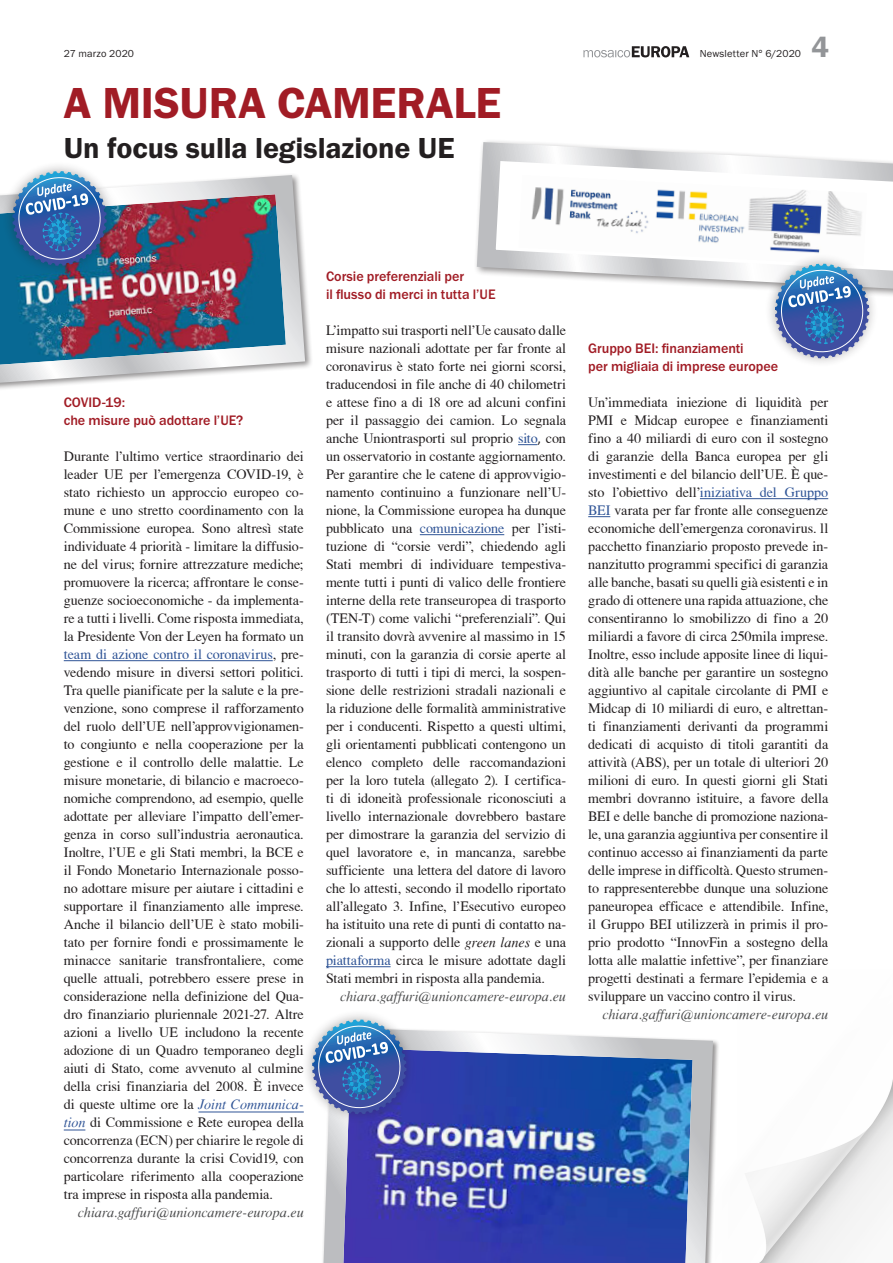
<style>
.page{position:relative;width:893px;height:1263px;background:#fff}
.page>*{position:absolute;margin:0;border:0;box-sizing:border-box;transform-origin:0 0}
.Titel_30{font:600 45px "Franklin Gothic Itc T";letter-spacing:-.005em;color:#a11c25}
.Untertitel_20{font:600 30px "Franklin Gothic Itc T";letter-spacing:-.005em;color:#231f20}
.t1{font:600 30px "Franklin Gothic Itc T";color:#939598}
.Grundschrift{font:14.25px/18px "T Acc LAD";letter-spacing:-.005em;color:#231f20;text-align:justify}
.Zwischentitel{font:500 14.25px/18px "Franklin Gothic Itc T";letter-spacing:-.005em;color:#a11c25}
.Autor{font:14.25px "T Acc LAD Italic";color:#4b4c4d}
.t2{font:10.5px "Franklin Gothic Itc T";letter-spacing:.01em;color:#231f20}
.s1{color:#2f5496}
.s2{font-family:"T Acc LAD Italic";color:#2f5496}
.s3{font-family:"Calibri"}
.s4{font-family:"T Acc LAD Italic"}
</style>
<div class="page">
<svg style="left:583px;top:46px;width:106px;height:11px"></svg>
<img style="left:745px;top:1080px;width:148px;height:183px">
<hr style="left:700px;top:498px;width:128px;height:1px;background:#2f5496">
<svg style="left:588px;top:516px;width:22px;height:1px"></svg>
<svg style="left:518px;top:444px;width:19px;height:1px"></svg>
<hr style="left:420px;top:534px;width:84px;height:1px;background:#2f5496">
<hr style="left:326px;top:966px;width:65px;height:1px;background:#2f5496">
<hr style="left:64px;top:660px;width:209px;height:1px;background:#2f5496">
<hr style="left:198px;top:1112px;width:106px;height:1px;background:#2f5496">
<svg style="left:64px;top:1130px;width:21px;height:1px"></svg>
<svg style="left:476px;top:141px;width:417px;height:155px"></svg>
<img style="left:323px;top:1030px;width:396px;height:233px">
<img style="left:0;top:175px;width:311px;height:214px">
<svg style="left:754px;top:243px;width:136px;height:120px"></svg>
<svg style="left:292px;top:1014px;width:135px;height:120px"></svg>
<img style="left:0;top:166px;width:127px;height:120px">
<p class="t2" style="left:64px;top:48px;width:72px">27 marzo 2020</p>
<p class="t2" style="left:700px;top:48px;width:103px">Newsletter N° 6/2020</p>
<p class="Titel_30" style="left:64px;top:77px;width:439px">A MISURA CAMERALE</p>
<p class="Untertitel_20" style="left:64px;top:131px;width:392px">Un focus sulla legislazione UE</p>
<h2 class="t1" style="left:812px;top:30px;width:19px">4</h2>
<p class="Zwischentitel" style="left:64px;top:393px;width:181px">COVID-19:<br>che misure può adottare l’UE?</p>
<p class="Grundschrift" style="left:64px;top:447px;width:242px">Durante l’ultimo vertice straordinario dei leader UE per l’emergenza COVID-19, è stato richiesto un approccio europeo co&shy;mune e uno stretto coordinamento con la Commissione europea. Sono altresì state individuate 4 priorità - limitare la diffusio&shy;ne del virus; fornire attrezzature mediche; promuovere la ricerca; affrontare le conse&shy;guenze socioeconomiche - da implementa&shy;re a tutti i livelli. Come risposta immediata, la Presidente Von der Leyen ha formato un <span class="s1">team di azione contro il coronavirus</span>, pre&shy;vedendo misure in diversi settori politici.<br>Tra quelle pianificate per la salute e la pre&shy;venzione, sono comprese il rafforzamento del ruolo dell’UE nell’approvvigionamen&shy;to congiunto e nella cooperazione per la gestione e il controllo delle malattie. Le misure monetarie, di bilancio e macroeco&shy;nomiche comprendono, ad esempio, quelle adottate per alleviare l’impatto dell’emer&shy;genza in corso sull’industria aeronautica.<br>Inoltre, l’UE e gli Stati membri, la BCE e il Fondo Monetario Internazionale posso&shy;no adottare misure per aiutare i cittadini e supportare il finanziamento alle imprese.<br>Anche il bilancio dell’UE è stato mobili&shy;tato per fornire fondi e prossimamente le minacce sanitarie transfrontaliere, come quelle attuali, potrebbero essere prese in considerazione nella definizione del Qua&shy;dro finanziario pluriennale 2021-27. Altre azioni a livello UE includono la recente adozione di un Quadro temporaneo degli aiuti di Stato, come avvenuto al culmine della crisi finanziaria del 2008. È invece di queste ultime ore la <span class="s2">Joint Communica&shy;tion</span> di Commissione e Rete europea della concorrenza (ECN) per chiarire le regole di concorrenza durante la crisi Covid19, con particolare riferimento alla cooperazione tra imprese in risposta alla pandemia.</p>
<p class="Autor" style="left:78px;top:1204px;width:227px">chiara.gaffuri@unioncamere-europa.eu</p>
<p class="Zwischentitel" style="left:326px;top:267px;width:171px">Corsie preferenziali per<br>il flusso di merci in tutta l’UE</p>
<p class="Grundschrift" style="left:326px;top:321px;width:242px">L’impatto sui trasporti nell’Ue causato dalle misure nazionali adottate per far fronte al coronavirus è stato forte nei giorni scorsi, traducendosi in file anche di 40 chilometri e attese fino a di 18 ore ad alcuni confini per il passaggio dei camion. Lo segnala anche Uniontrasporti sul proprio <span class="s1">sito</span><span class="s3">,</span> con un osservatorio in costante aggiornamento.<br>Per garantire che le catene di approvvigio&shy;namento continuino a funzionare nell’U&shy;nione, la Commissione europea ha dunque pubblicato una <span class="s1">comunicazione</span> per l’isti&shy;tuzione di “corsie verdi”, chiedendo agli Stati membri di individuare tempestiva&shy;mente tutti i punti di valico delle frontiere interne della rete transeuropea di trasporto (TEN-T) come valichi “preferenziali”. Qui il transito dovrà avvenire al massimo in 15 minuti, con la garanzia di corsie aperte al trasporto di tutti i tipi di merci, la sospen&shy;sione delle restrizioni stradali nazionali e la riduzione delle formalità amministrative per i conducenti. Rispetto a questi ultimi, gli orientamenti pubblicati contengono un elenco completo delle raccomandazioni per la loro tutela (allegato 2). I certifica&shy;ti di idoneità professionale riconosciuti a livello internazionale dovrebbero bastare per dimostrare la garanzia del servizio di quel lavoratore e, in mancanza, sarebbe sufficiente una lettera del datore di lavoro che lo attesti, secondo il modello riportato all’allegato 3. Infine, l’Esecutivo europeo ha istituito una rete di punti di contatto na&shy;zionali a supporto delle <span class="s4">green lanes</span> e una <span class="s1">piattaforma</span> circa le misure adottate dagli Stati membri in risposta alla pandemia.</p>
<p class="Autor" style="left:340px;top:988px;width:227px">chiara.gaffuri@unioncamere-europa.eu</p>
<p class="Zwischentitel" style="left:588px;top:339px;width:191px">Gruppo BEI: finanziamenti<br>per migliaia di imprese europee</p>
<p class="Grundschrift" style="left:588px;top:393px;width:242px">Un’immediata iniezione di liquidità per PMI e Midcap europee e finanziamenti fino a 40 miliardi di euro con il sostegno di garanzie della Banca europea per gli investimenti e del bilancio dell’UE. È que&shy;sto l’obiettivo dell’<span class="s1">iniziativa del Gruppo BEI</span> varata per far fronte alle conseguenze economiche dell’emergenza coronavirus. ll pacchetto finanziario proposto prevede in&shy;nanzitutto programmi specifici di garanzia alle banche, basati su quelli già esistenti e in grado di ottenere una rapida attuazione, che consentiranno lo smobilizzo di fino a 20 miliardi a favore di circa 250mila imprese.<br>Inoltre, esso include apposite linee di liqui&shy;dità alle banche per garantire un sostegno aggiuntivo al capitale circolante di PMI e Midcap di 10 miliardi di euro, e altrettan&shy;ti finanziamenti derivanti da programmi dedicati di acquisto di titoli garantiti da attività (ABS), per un totale di ulteriori 20 milioni di euro. In questi giorni gli Stati membri dovranno istituire, a favore della BEI e delle banche di promozione naziona&shy;le, una garanzia aggiuntiva per consentire il continuo accesso ai finanziamenti da parte delle imprese in difficoltà. Questo strumen&shy;to rappresenterebbe dunque una soluzione paneuropea efficace e attendibile. Infine, il Gruppo BEI utilizzerà in primis il pro&shy;prio prodotto “InnovFin a sostegno della lotta alle malattie infettive”, per finanziare progetti destinati a fermare l’epidemia e a sviluppare un vaccino contro il virus.</p>
<p class="Autor" style="left:602px;top:1006px;width:227px">chiara.gaffuri@unioncamere-europa.eu</p>
</div>
